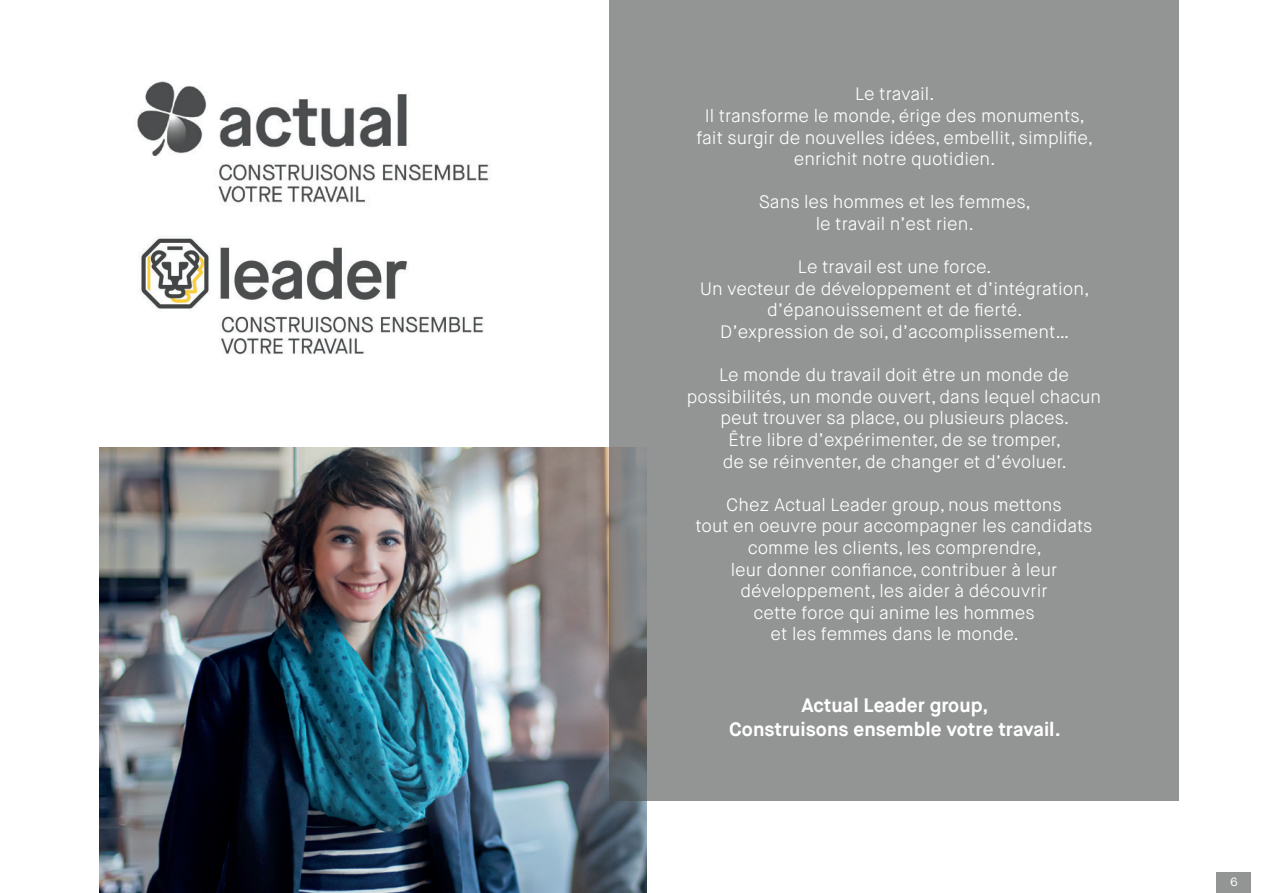
<style>
.page{position:relative;width:1263px;height:893px;background:#fff}
.page>*{position:absolute;margin:0;border:0;box-sizing:border-box;transform-origin:0 0}
.t1{font:700 19.5px "Maison Neue";color:#fff}
.t2{font:300 18px "Maison Neue";color:#fff}
.t3{font:12px "Maison Neue";color:#fff}
</style>
<div class="page">
<div style="left:1217px;top:872px;width:34px;height:21px;background:#939494"></div>
<img style="left:100px;top:448px;width:546px;height:445px">
<div style="left:609px;top:0;width:570px;height:800px;background:#939494"></div>
<img style="left:140px;top:238px;width:344px;height:117px">
<img style="left:137px;top:81px;width:352px;height:122px">
<hr style="left:1262px;top:103px;width:1px;height:122px;background:#ee1b2d">
<p class="t2" style="left:855px;top:83px;width:81px">Le travail.</p>
<p class="t2" style="left:705px;top:104px;width:382px">Il transforme le monde, érige des monuments,</p>
<p class="t2" style="left:696px;top:126px;width:398px">fait surgir de nouvelles idées, embellit, simplifie,</p>
<p class="t2" style="left:794px;top:148px;width:203px">enrichit notre quotidien.</p>
<p class="t2" style="left:759px;top:191px;width:274px">Sans les hommes et les femmes,</p>
<p class="t2" style="left:816px;top:212px;width:160px">le travail n’est rien.</p>
<p class="t2" style="left:798px;top:256px;width:195px">Le travail est une force.</p>
<p class="t2" style="left:700px;top:277px;width:391px">Un vecteur de développement et d’intégration,</p>
<p class="t2" style="left:767px;top:299px;width:257px">d’épanouissement et de fierté.</p>
<p class="t2" style="left:720px;top:320px;width:351px">D’expression de soi, d’accomplissement…</p>
<p class="t2" style="left:719px;top:364px;width:352px">Le monde du travail doit être un monde de</p>
<p class="t2" style="left:687px;top:385px;width:416px">possibilités, un monde ouvert, dans lequel chacun</p>
<p class="t2" style="left:720px;top:407px;width:350px">peut trouver sa place, ou plusieurs places.</p>
<p class="t2" style="left:728px;top:428px;width:334px">Être libre d’expérimenter, de se tromper,</p>
<p class="t2" style="left:723px;top:450px;width:346px">de se réinventer, de changer et d’évoluer.</p>
<p class="t2" style="left:726px;top:493px;width:337px">Chez Actual Leader group, nous mettons</p>
<p class="t2" style="left:695px;top:515px;width:398px">tout en oeuvre pour accompagner les candidats</p>
<p class="t2" style="left:748px;top:536px;width:296px">comme les clients, les comprendre,</p>
<p class="t2" style="left:731px;top:558px;width:328px">leur donner confiance, contribuer à leur</p>
<p class="t2" style="left:740px;top:580px;width:309px">développement, les aider à découvrir</p>
<p class="t2" style="left:753px;top:601px;width:283px">cette force qui anime les hommes</p>
<p class="t2" style="left:771px;top:623px;width:250px">et les femmes dans le monde.</p>
<p class="t1" style="left:801px;top:693px;width:189px">Actual Leader group,</p>
<p class="t1" style="left:729px;top:717px;width:333px">Construisons ensemble votre travail.</p>
<p class="t3" style="left:1230px;top:874px;width:9px">6</p>
</div>
